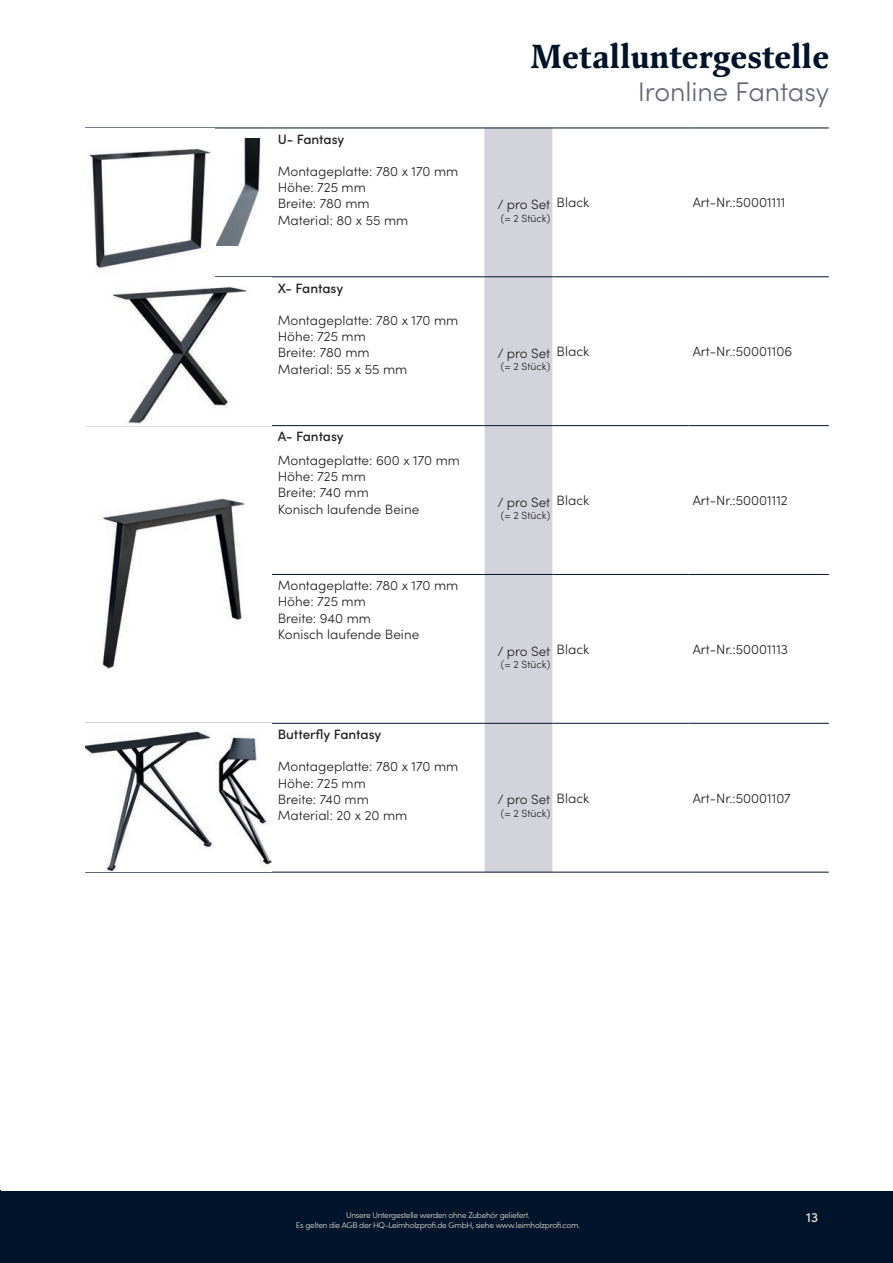
<style>
.page{position:relative;width:893px;height:1263px;background:#fff}
.page>*{position:absolute;margin:0;border:0;box-sizing:border-box;transform-origin:0 0}
.t1{font:700 33px "Classica Pro";letter-spacing:.01em;color:#001329}
.t2{font:300 27px "Sofia Pro";color:#626776}
.t3{font:300 13.5px/16.2px "Sofia Pro";color:#231f20}
.t4{font:500 13.5px "Sofia Pro";letter-spacing:-.005em;color:#231f20}
.t5{font:500 13.5px "Sofia Pro";color:#ebe2d3}
.t6{font:300 10.5px "Sofia Pro";color:#231f20}
.t7{font:300 8.25px/9.9px "Sofia Pro";letter-spacing:-.03em;color:#ebe2d3;text-align:center}
</style>
<div class="page">
<hr style="left:0;top:1191px;width:1px;height:72px;background:#00142b">
<div style="left:1px;top:1191px;width:892px;height:72px;background:#00142b"></div>
<div style="left:484px;top:129px;width:68px;height:743px;background:#d3d4db"></div>
<svg style="left:85px;top:426px;width:399px;height:446px"></svg>
<hr style="left:215px;top:128px;width:57px;height:1px;background:#00142b">
<hr style="left:272px;top:128px;width:212px;height:1px;background:#00142b">
<hr style="left:484px;top:128px;width:68px;height:1px;background:#00142b">
<hr style="left:552px;top:128px;width:136px;height:1px;background:#00142b">
<hr style="left:688px;top:128px;width:141px;height:1px;background:#00142b">
<hr style="left:85px;top:276px;width:130px;height:1px;background:#00142b">
<hr style="left:215px;top:276px;width:57px;height:1px;background:#00142b">
<hr style="left:272px;top:276px;width:212px;height:1px;background:#00142b">
<hr style="left:484px;top:276px;width:68px;height:1px;background:#00142b">
<hr style="left:552px;top:276px;width:136px;height:1px;background:#00142b">
<hr style="left:688px;top:276px;width:141px;height:1px;background:#00142b">
<hr style="left:85px;top:425px;width:130px;height:1px;background:#00142b">
<hr style="left:215px;top:425px;width:57px;height:1px;background:#00142b">
<hr style="left:272px;top:425px;width:212px;height:1px;background:#00142b">
<hr style="left:484px;top:425px;width:68px;height:1px;background:#00142b">
<hr style="left:552px;top:425px;width:136px;height:1px;background:#00142b">
<hr style="left:688px;top:425px;width:141px;height:1px;background:#00142b">
<hr style="left:484px;top:574px;width:68px;height:1px;background:#00142b">
<hr style="left:552px;top:574px;width:136px;height:1px;background:#00142b">
<hr style="left:688px;top:574px;width:141px;height:1px;background:#00142b">
<hr style="left:484px;top:723px;width:68px;height:1px;background:#00142b">
<hr style="left:552px;top:723px;width:136px;height:1px;background:#00142b">
<hr style="left:688px;top:723px;width:141px;height:1px;background:#00142b">
<hr style="left:272px;top:574px;width:212px;height:1px;background:#00142b">
<hr style="left:85px;top:723px;width:130px;height:1px;background:#00142b">
<hr style="left:215px;top:723px;width:57px;height:1px;background:#00142b">
<hr style="left:272px;top:723px;width:212px;height:1px;background:#00142b">
<hr style="left:85px;top:872px;width:130px;height:1px;background:#00142b">
<hr style="left:215px;top:872px;width:57px;height:1px;background:#00142b">
<hr style="left:272px;top:872px;width:212px;height:1px;background:#00142b">
<hr style="left:484px;top:872px;width:68px;height:1px;background:#00142b">
<hr style="left:552px;top:872px;width:136px;height:1px;background:#00142b">
<hr style="left:688px;top:872px;width:141px;height:1px;background:#00142b">
<img style="left:89px;top:148px;width:122px;height:123px">
<img style="left:217px;top:139px;width:45px;height:107px">
<img style="left:112px;top:286px;width:135px;height:139px">
<img style="left:85px;top:463px;width:187px;height:234px">
<img style="left:85px;top:724px;width:187px;height:148px">
<p class="t4" style="left:278px;top:129px;width:68px">U- Fantasy</p>
<p class="t3" style="left:278px;top:162px;width:182px">Montageplatte: 780 x 170 mm<br>Höhe: 725 mm<br>Breite: 780 mm<br>Material: 80 x 55 mm</p>
<p class="t4" style="left:278px;top:278px;width:67px">X- Fantasy</p>
<p class="t3" style="left:278px;top:311px;width:182px">Montageplatte: 780 x 170 mm<br>Höhe: 725 mm<br>Breite: 780 mm<br>Material: 55 x 55 mm</p>
<p class="t4" style="left:278px;top:427px;width:68px">A- Fantasy</p>
<p class="t3" style="left:278px;top:451px;width:184px">Montageplatte: 600 x 170 mm<br>Höhe: 725 mm<br>Breite: 740 mm<br>Konisch laufende Beine</p>
<p class="t3" style="left:278px;top:577px;width:182px">Montageplatte: 780 x 170 mm<br>Höhe: 725 mm<br>Breite: 940 mm<br>Konisch laufende Beine</p>
<p class="t4" style="left:278px;top:724px;width:105px">Butterfly Fantasy</p>
<p class="t3" style="left:278px;top:758px;width:182px">Montageplatte: 780 x 170 mm<br>Höhe: 725 mm<br>Breite: 740 mm<br>Material: 20 x 20 mm</p>
<h1 class="t1" style="left:531px;top:33px;width:300px">Metalluntergestelle</h1>
<h2 class="t2" style="left:638px;top:72px;width:193px">Ironline Fantasy</h2>
<p class="t3" style="left:557px;top:194px;width:34px">Black</p>
<p class="t3" style="left:693px;top:194px;width:94px">Art-Nr.:50001111</p>
<p class="t3" style="left:497px;top:195px;width:54px">/ pro Set</p>
<p class="t6" style="left:501px;top:210px;width:51px">(= 2 Stück)</p>
<p class="t3" style="left:557px;top:342px;width:34px">Black</p>
<p class="t3" style="left:693px;top:342px;width:101px">Art-Nr.:50001106</p>
<p class="t3" style="left:497px;top:344px;width:54px">/ pro Set</p>
<p class="t6" style="left:501px;top:359px;width:51px">(= 2 Stück)</p>
<p class="t3" style="left:557px;top:491px;width:34px">Black</p>
<p class="t3" style="left:693px;top:491px;width:96px">Art-Nr.:50001112</p>
<p class="t3" style="left:497px;top:493px;width:54px">/ pro Set</p>
<p class="t6" style="left:501px;top:508px;width:51px">(= 2 Stück)</p>
<p class="t3" style="left:557px;top:640px;width:34px">Black</p>
<p class="t3" style="left:693px;top:640px;width:97px">Art-Nr.:50001113</p>
<p class="t3" style="left:497px;top:642px;width:54px">/ pro Set</p>
<p class="t6" style="left:501px;top:657px;width:51px">(= 2 Stück)</p>
<p class="t3" style="left:557px;top:789px;width:34px">Black</p>
<p class="t3" style="left:693px;top:789px;width:100px">Art-Nr.:50001107</p>
<p class="t3" style="left:497px;top:791px;width:54px">/ pro Set</p>
<p class="t6" style="left:501px;top:806px;width:51px">(= 2 Stück)</p>
<p class="t7" style="left:296px;top:1209px;width:286px">Unsere Untergestelle werden ohne Zubehör geliefert.<br>Es gelten die AGB der HQ-Leimholzprofi.de GmbH, siehe www.leimholzprofi.com.</p>
<p class="t5" style="left:806px;top:1207px;width:13px">13</p>
</div>
